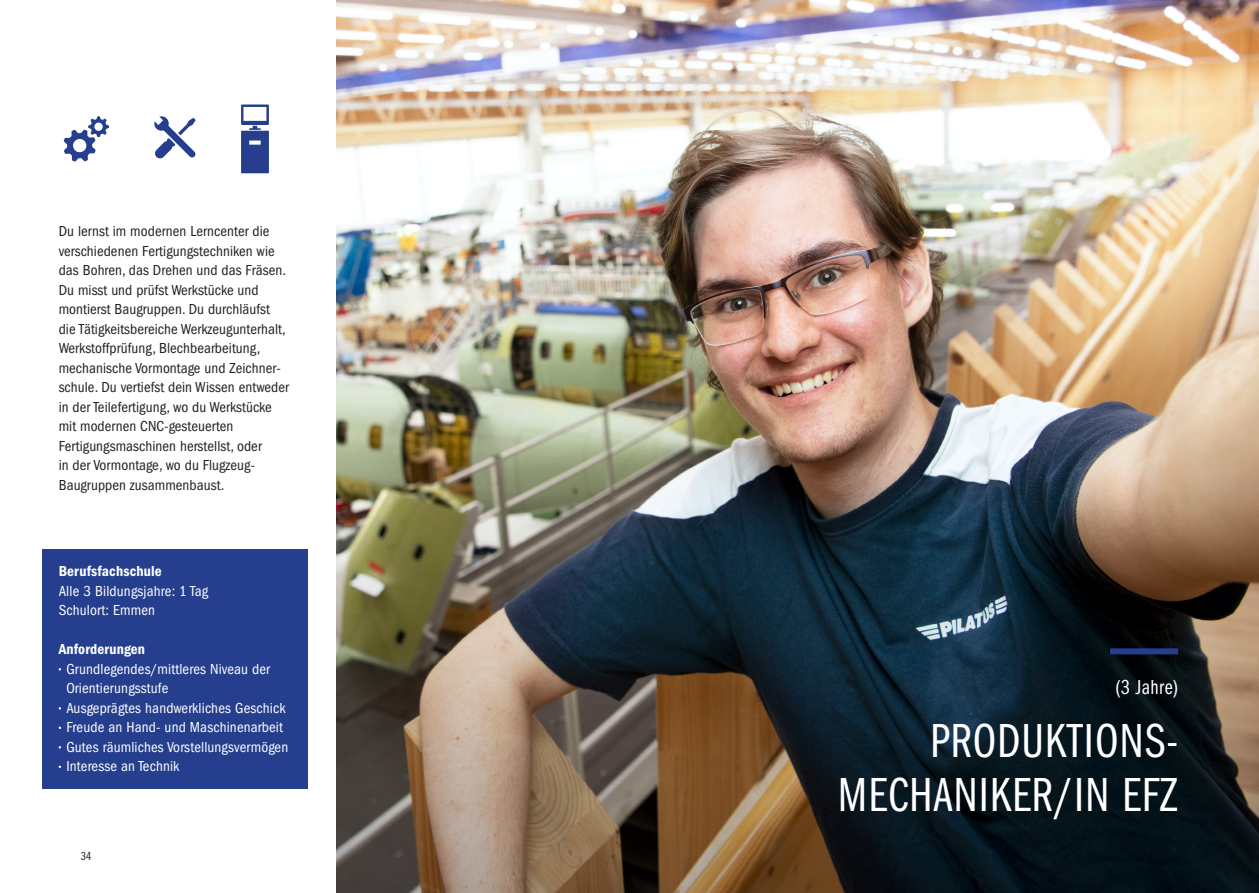
<style>
.page{position:relative;width:1259px;height:893px;background:#fff}
.page>*{position:absolute;margin:0;border:0;box-sizing:border-box;transform-origin:0 0}
.t1{font:49.5px/54px "ITC Franklin Gothic Std Bk Cp";letter-spacing:.02em;color:#fff;text-align:right}
.t2{font:21px "ITC Franklin Gothic Std Bk Cp";letter-spacing:.025em;color:#fff}
.t3{font:condensed 15px/19.5px "ITC Franklin Gothic Std";letter-spacing:.005em;color:#231f20}
.t4{font:condensed 15px/19.5px "ITC Franklin Gothic Std";letter-spacing:.01em;color:#fff}
.t5{font:15px "ITC Franklin Gothic Std Dm Cd";letter-spacing:.01em;color:#fff}
.t6{font:12px "ITC Franklin Gothic Std Bk Cp";color:#231f20}
</style>
<div class="page">
<img style="left:336px;top:0;width:923px;height:506px">
<img style="left:336px;top:506px;width:923px;height:387px">
<div style="left:42px;top:549px;width:265px;height:239px;background:#253f8e"></div>
<svg style="left:64px;top:116px;width:45px;height:46px"></svg>
<svg style="left:241px;top:104px;width:28px;height:69px"></svg>
<svg style="left:154px;top:116px;width:42px;height:43px"></svg>
<div style="left:1110px;top:648px;width:68px;height:6px;background:#253f8e"></div>
<p class="t3" style="left:59px;top:222px;width:232px">Du lernst im modernen Lerncenter die verschiedenen Fertigungstechniken wie das Bohren, das Drehen und das Fräsen.<br>Du misst und prüfst Werkstücke und montierst Baugruppen. Du durchläufst die Tätigkeitsbereiche Werkzeugunterhalt, Werkstoffprüfung, Blechbearbeitung, mechanische Vormontage und Zeichner&shy;schule. Du vertiefst dein Wissen entweder in der Teilefertigung, wo du Werkstücke mit modernen CNC-gesteuerten Fertigungsmaschinen herstellst, oder<br>in der Vormontage, wo du Flugzeug-Baugruppen zusammenbaust.</p>
<p class="t5" style="left:59px;top:563px;width:105px">Berufsfachschule</p>
<p class="t4" style="left:59px;top:581px;width:151px">Alle 3 Bildungsjahre: 1 Tag<br>Schulort: Emmen</p>
<p class="t5" style="left:59px;top:641px;width:88px">Anforderungen</p>
<p class="t4" style="left:66px;top:659px;width:223px">Grundlegendes/mittleres Niveau der Orientierungsstufe<br>Ausgeprägtes handwerkliches Geschick Freude an Hand- und Maschinenarbeit Gutes räumliches Vorstellungsvermögen Interesse an Technik</p>
<p class="t6" style="left:81px;top:849px;width:12px">34</p>
<h2 class="t2" style="left:1115px;top:676px;width:64px">(3 Jahre)</h2>
<h1 class="t1" style="left:838px;top:714px;width:342px">PRODUKTIONS-<br>MECHANIKER/IN EFZ</h1>
</div>
